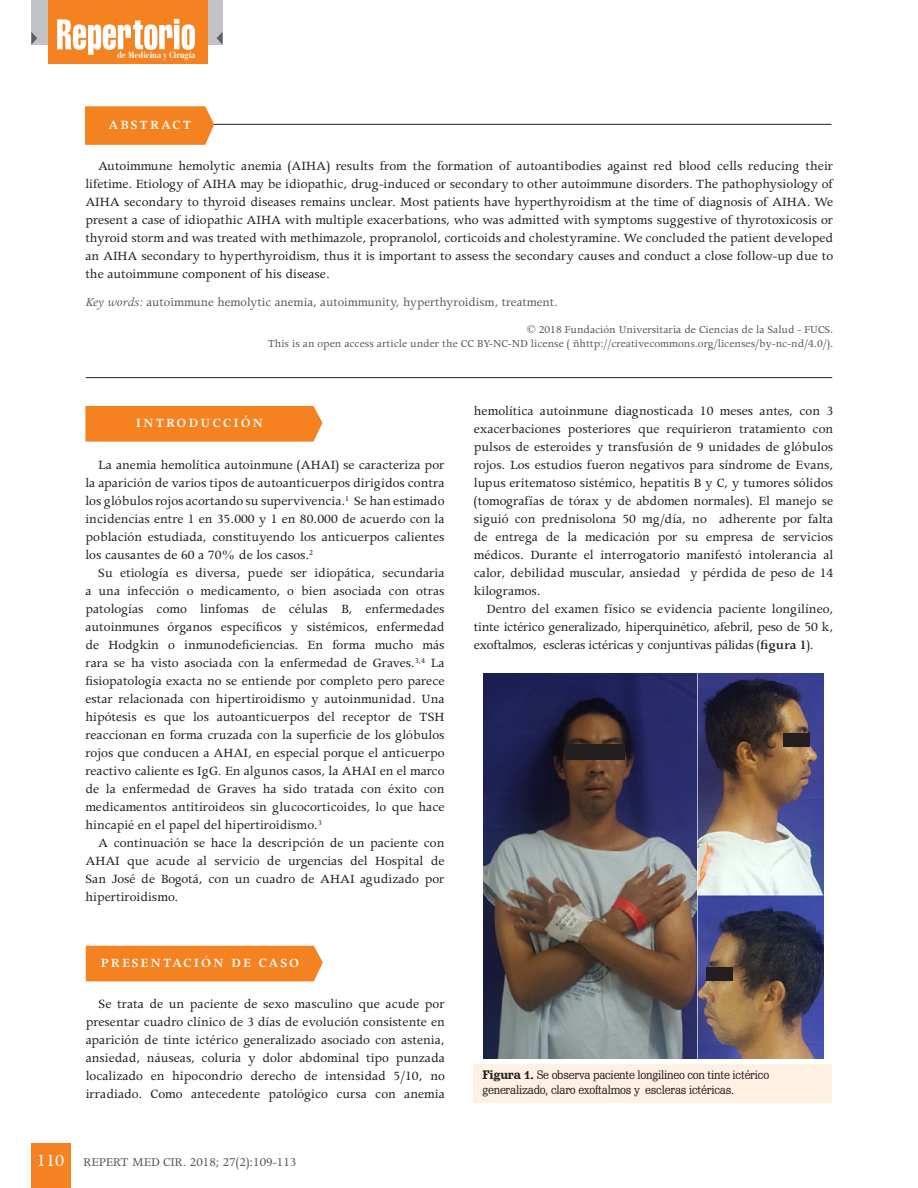
<style>
.page{position:relative;width:918px;height:1188px;background:#fff}
.page>*{position:absolute;margin:0;border:0;box-sizing:border-box;transform-origin:0 0}
.t1{font:14.25px/18px "Apollo MT Std";color:#231f20;text-align:justify}
.t2{font:600 14.25px "Apollo MT Std";letter-spacing:.14em;color:#fff}
.t3{font:13.5px "Apollo MT Std";color:#57585a}
.t4{font:12px "Apollo MT Std";color:#57585a}
.t5{font:12px/15px "Schadow BT";letter-spacing:-.02em;color:#231f20}
.t6{font:700 condensed 9px "Bauer Bodoni Std";color:#fff}
.s1{font-style:italic}
.s2{font-size:19.05px;color:#fff}
.s3{font-weight:600}
.s4{font-weight:700}
</style>
<div class="page">
<div style="left:31px;top:0;width:192px;height:45px;background:#c2c3c6"></div>
<div style="left:48px;top:0;width:159px;height:64px;background:#f58220"></div>
<svg style="left:57px;top:19px;width:138px;height:36px"></svg>
<svg style="left:31px;top:32px;width:6px;height:13px"></svg>
<svg style="left:217px;top:32px;width:6px;height:13px"></svg>
<div style="left:31px;top:1143px;width:39px;height:45px;background:#f58220"></div>
<hr style="left:85px;top:124px;width:746px;height:1px;background:#231f20">
<svg style="left:85px;top:106px;width:129px;height:39px;background:#f58729"></svg>
<hr style="left:86px;top:377px;width:746px;height:1px;background:#231f20">
<div style="left:85px;top:406px;width:238px;height:36px;background:#f58220"></div>
<div style="left:86px;top:946px;width:237px;height:35px;background:#f58220"></div>
<img style="left:483px;top:674px;width:214px;height:384px">
<img style="left:697px;top:674px;width:127px;height:384px">
<div style="left:473px;top:1064px;width:358px;height:39px;background:#fef0e2"></div>
<div style="left:565px;top:744px;width:60px;height:15px;background:#231f20"></div>
<div style="left:706px;top:967px;width:27px;height:14px;background:#231f20"></div>
<div style="left:783px;top:733px;width:27px;height:14px;background:#231f20"></div>
<p class="t6" style="left:117px;top:50px;width:80px">de Medicina y Cirugía</p>
<p class="t2" style="left:108px;top:117px;width:84px">ABSTRACT</p>
<p class="t1" style="left:85px;top:157px;width:750px;text-indent:13px">Autoimmune hemolytic anemia (AIHA) results from the formation of autoantibodies against red blood cells reducing their lifetime. Etiology of AIHA may be idiopathic, drug-induced or secondary to other autoimmune disorders. The pathophysiology of AIHA secondary to thyroid diseases remains unclear. Most patients have hyperthyroidism at the time of diagnosis of AIHA. We present a case of idiopathic AIHA with multiple exacerbations, who was admitted with symptoms suggestive of thyrotoxicosis or thyroid storm and was treated with methimazole, propranolol, corticoids and cholestyramine. We concluded the patient developed an AIHA secondary to hyperthyroidism, thus it is important to assess the secondary causes and conduct a close follow-up due to the autoimmune component of his disease.</p>
<p class="t3" style="left:85px;top:295px;width:474px"><span class="s1">Key words:</span> autoimmune hemolytic anemia, autoimmunity, hyperthyroidism, treatment.</p>
<p class="t4" style="left:527px;top:323px;width:308px">© 2018 Fundación Universitaria de Ciencias de la Salud - FUCS.</p>
<p class="t4" style="left:268px;top:337px;width:567px">This is an open access article under the CC BY-NC-ND license ( ñhttp://creativecommons.org/licenses/by-nc-nd/4.0/).</p>
<p class="t2" style="left:136px;top:416px;width:129px">INTRODUCCIÓN</p>
<p class="t1" style="left:85px;top:457px;width:361px;text-indent:13px">La anemia hemolítica autoinmune (AHAI) se caracteriza por la aparición de varios tipos de autoanticuerpos dirigidos contra los glóbulos rojos acortando su supervivencia.<sup>1</sup> Se han estimado incidencias entre 1 en 35.000 y 1 en 80.000 de acuerdo con la población estudiada, constituyendo los anticuerpos calientes los causantes de 60 a 70% de los casos.<sup>2</sup></p>
<p class="t1" style="left:85px;top:565px;width:361px;text-indent:13px">Su etiología es diversa, puede ser idiopática, secundaria a una infección o medicamento, o bien asociada con otras patologías como linfomas de células B, enfermedades autoinmunes órganos específicos y sistémicos, enfermedad de Hodgkin o inmunodeficiencias. En forma mucho más rara se ha visto asociada con la enfermedad de Graves.<sup>3,4</sup> La fisiopatología exacta no se entiende por completo pero parece estar relacionada con hipertiroidismo y autoinmunidad. Una hipótesis es que los autoanticuerpos del receptor de TSH reaccionan en forma cruzada con la superficie de los glóbulos rojos que conducen a AHAI, en especial porque el anticuerpo reactivo caliente es IgG. En algunos casos, la AHAI en el marco de la enfermedad de Graves ha sido tratada con éxito con medicamentos antitiroideos sin glucocorticoides, lo que hace hincapié en el papel del hipertiroidismo.<sup>3</sup></p>
<p class="t1" style="left:85px;top:835px;width:361px;text-indent:13px">A continuación se hace la descripción de un paciente con AHAI que acude al servicio de urgencias del Hospital de San José de Bogotá, con un cuadro de AHAI agudizado por hipertiroidismo.</p>
<p class="t2" style="left:100px;top:955px;width:200px">PRESENTACIÓN DE CASO</p>
<p class="t1" style="left:86px;top:996px;width:361px;text-indent:13px">Se trata de un paciente de sexo masculino que acude por presentar cuadro clínico de 3 días de evolución consistente en aparición de tinte ictérico generalizado asociado con astenia, ansiedad, náuseas, coluria y dolor abdominal tipo punzada localizado en hipocondrio derecho de intensidad 5/10, no irradiado. Como antecedente patológico cursa con anemia</p>
<p class="t3" style="left:37px;top:1155px;width:261px"><span class="s2">110</span> REPERT MED CIR. 2018; 27(2):109-113</p>
<p class="t1" style="left:474px;top:403px;width:361px">hemolítica autoinmune diagnosticada 10 meses antes, con 3 exacerbaciones posteriores que requirieron tratamiento con pulsos de esteroides y transfusión de 9 unidades de glóbulos rojos. Los estudios fueron negativos para síndrome de Evans, lupus eritematoso sistémico, hepatitis B y C, y tumores sólidos (tomografías de tórax y de abdomen normales). El manejo se siguió con prednisolona 50 mg/día, no adherente por falta de entrega de la medicación por su empresa de servicios médicos. Durante el interrogatorio manifestó intolerancia al calor, debilidad muscular, ansiedad y pérdida de peso de 14 kilogramos.</p>
<p class="t1" style="left:474px;top:601px;width:361px;text-indent:13px">Dentro del examen físico se evidencia paciente longilíneo, tinte ictérico generalizado, hiperquinético, afebril, peso de 50 k, exoftalmos, escleras ictéricas y conjuntivas pálidas (<span class="s3">figura 1</span>).</p>
<p class="t5" style="left:483px;top:1067px;width:288px"><span class="s4">Figura 1.</span> Se observa paciente longilineo con tinte ictérico generalizado, claro exoftalmos y escleras ictéricas.</p>
</div>
